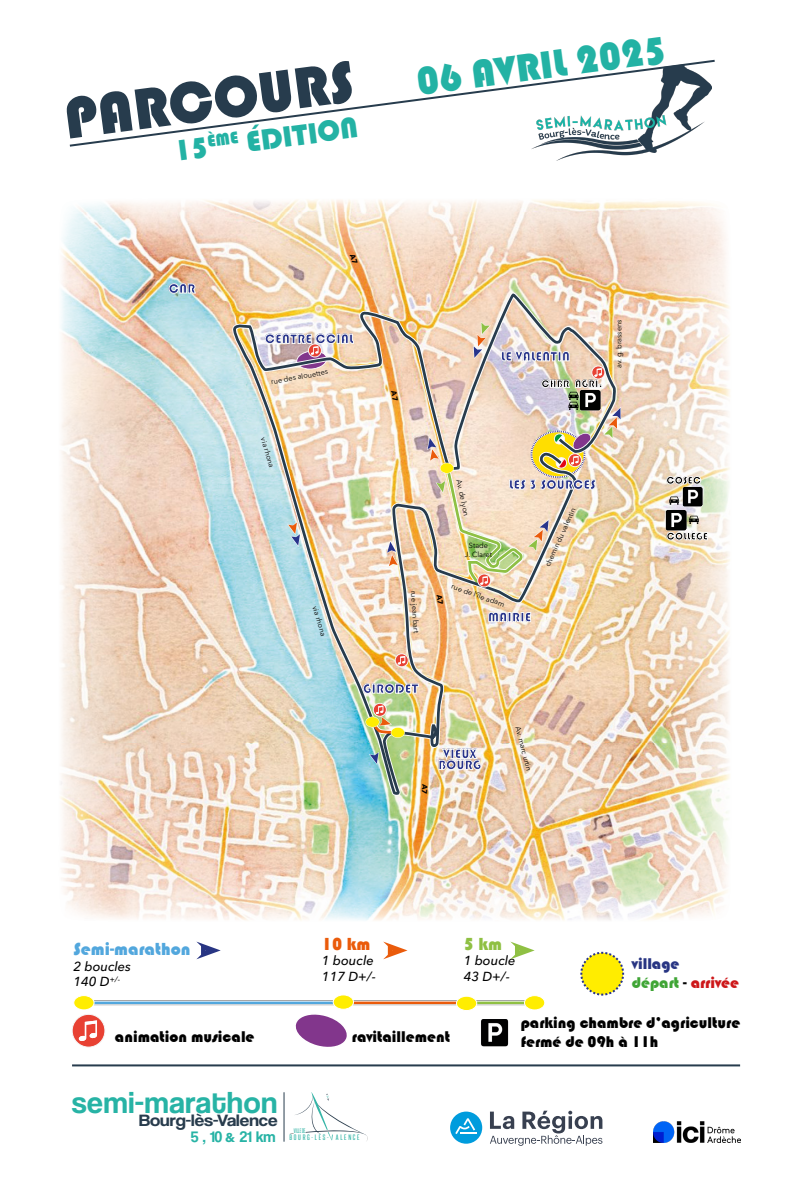
<style>
.page{position:relative;width:794px;height:1191px;background:#fff}
.page>*{position:absolute;margin:0;border:0;box-sizing:border-box;transform-origin:0 0}
.t1{font:60px "Bauhaus 93";color:#273c4d}
.t2{font:40px "Bauhaus 93";color:#23b2a4}
.t3{font:31.35px "Coolvetica Rg";letter-spacing:.025em;color:#27b3a5}
.t4{font:30px "Bauhaus 93";color:#23b2a4}
.t5{font:18px "Bauhaus 93";color:#52a7dd}
.t6{font:18px "Bauhaus 93";color:#ea5b0b}
.t7{font:18px "Bauhaus 93";color:#8fc043}
.t8{font:17.1px "Coolvetica Rg";color:#283c4d;scale:1.12 1}
.t9{font:16px/19.2px "Bauhaus 93";color:#000}
.t10{font:16px/19.2px "Bauhaus 93";color:#283583}
.t11{font:15.8px "Coolvetica Rg";letter-spacing:-.025em;color:#27b3a5}
.t12{font:13.8px/11.1px "Bauhaus 93";color:#28348b;text-align:center}
.t13{font:italic 500 13px/15.6px "Avenir Next Cyr";color:#000}
.t14{font:11.05px "Bauhaus 93";color:#000}
.t15{font:7.35px/8.8px "Avenir Next Cyr";color:#000;text-align:center}
.t16{font:6.7px "Steelfish";letter-spacing:.2em;color:#35b5a7;scale:1.25 1}
.t17{font:5.6px "Steelfish";color:#35b5a7}
.s1{color:#3fa535}
.s2{color:#000}
.s3{color:#cd1719}
.s4{font-family:"Avenir Next Cyr";font-weight:700;font-size:12.65px}
</style>
<div class="page">
<img style="left:61px;top:200px;width:669px;height:270px">
<img style="left:60px;top:470px;width:670px;height:451px">
<img style="left:666px;top:509px;width:20px;height:21px">
<img style="left:682px;top:486px;width:21px;height:21px">
<svg style="left:669px;top:496px;width:10px;height:9px"></svg>
<svg style="left:689px;top:516px;width:10px;height:8px"></svg>
<img style="left:229px;top:293px;width:386px;height:504px">
<svg style="left:362px;top:683px;width:57px;height:11px"></svg>
<svg style="left:438px;top:748px;width:44px;height:22px"></svg>
<svg style="left:488px;top:611px;width:43px;height:11px"></svg>
<svg style="left:168px;top:283px;width:28px;height:11px"></svg>
<svg style="left:666px;top:476px;width:35px;height:8px"></svg>
<svg style="left:666px;top:530px;width:42px;height:10px"></svg>
<svg style="left:264px;top:333px;width:90px;height:36px"></svg>
<div style="left:373px;top:703px;width:13px;height:13px;border:1px solid #f6f6f6;border-radius:50%"></div>
<svg style="left:395px;top:654px;width:13px;height:13px"></svg>
<div style="left:395px;top:653px;width:13px;height:14px;border:1px solid #f6f6f6;border-radius:50%"></div>
<svg style="left:397px;top:656px;width:8px;height:8px"></svg>
<svg style="left:386px;top:540px;width:12px;height:27px"></svg>
<svg style="left:287px;top:522px;width:13px;height:25px"></svg>
<svg style="left:369px;top:751px;width:10px;height:14px"></svg>
<svg style="left:365px;top:705px;width:40px;height:33px"></svg>
<hr style="left:72px;top:1064px;width:668px;height:2px;background:#273c4d">
<div style="left:81px;top:1000px;width:264px;height:5px;background:#cbd3d8"></div>
<div style="left:345px;top:1000px;width:126px;height:5px;background:#d9ccc4"></div>
<div style="left:471px;top:1000px;width:63px;height:5px;background:#d1d5c9"></div>
<hr style="left:81px;top:1000px;width:264px;height:4px;background:#a6a6a6">
<hr style="left:345px;top:1000px;width:126px;height:4px;background:#a6a6a6">
<hr style="left:471px;top:1000px;width:63px;height:4px;background:#a6a6a6">
<hr style="left:81px;top:1001px;width:264px;height:3px;background:#52a7dd">
<hr style="left:345px;top:1001px;width:126px;height:3px;background:#ea5b0b">
<hr style="left:471px;top:1001px;width:63px;height:3px;background:#8fc043">
<svg style="left:383px;top:941px;width:24px;height:18px"></svg>
<svg style="left:196px;top:941px;width:25px;height:18px"></svg>
<svg style="left:510px;top:941px;width:24px;height:18px"></svg>
<svg style="left:490px;top:1110px;width:112px;height:35px"></svg>
<div style="left:450px;top:1111px;width:32px;height:32px;background:#009cdd;border-radius:50%"></div>
<svg style="left:455px;top:1118px;width:21px;height:16px"></svg>
<img style="left:653px;top:1121px;width:87px;height:21px">
<svg style="left:295px;top:1014px;width:52px;height:33px"></svg>
<div style="left:72px;top:1014px;width:33px;height:33px;background:#e84133;border-radius:50%"></div>
<div style="left:72px;top:1014px;width:33px;height:33px;border:1px solid #f6f6f6;border-radius:50%"></div>
<svg style="left:78px;top:1020px;width:19px;height:21px"></svg>
<img style="left:531px;top:148px;width:129px;height:13px">
<hr style="left:284px;top:1092px;width:1px;height:49px;background:#283c4d">
<svg style="left:290px;top:1092px;width:78px;height:49px"></svg>
<img style="left:481px;top:1019px;width:27px;height:27px">
<div style="left:333px;top:995px;width:20px;height:14px;background:#ffed00;border-radius:50%"></div>
<div style="left:333px;top:994px;width:21px;height:15px;border:1px solid #fff;border-radius:50%"></div>
<div style="left:74px;top:995px;width:20px;height:15px;background:#ffed00;border-radius:50%"></div>
<div style="left:73px;top:995px;width:21px;height:15px;border:1px solid #fff;border-radius:50%"></div>
<div style="left:456px;top:996px;width:21px;height:14px;background:#ffed00;border-radius:50%"></div>
<div style="left:456px;top:996px;width:21px;height:14px;border:1px solid #fff;border-radius:50%"></div>
<div style="left:524px;top:995px;width:21px;height:15px;background:#ffed00;border-radius:50%"></div>
<div style="left:524px;top:995px;width:21px;height:15px;border:1px solid #fff;border-radius:50%"></div>
<svg style="left:69px;top:59px;width:646px;height:89px"></svg>
<svg style="left:580px;top:951px;width:45px;height:45px"></svg>
<svg style="left:391px;top:390px;width:7px;height:11px"></svg>
<img style="left:427px;top:322px;width:195px;height:282px">
<svg style="left:422px;top:783px;width:6px;height:10px"></svg>
<svg style="left:350px;top:253px;width:8px;height:11px"></svg>
<svg style="left:179px;top:131px;width:59px;height:17px"></svg>
<h1 class="t1" style="left:60px;top:84px;width:293px;rotate:-7deg">PARCOURS</h1>
<h3 class="t4" style="left:244px;top:125px;width:114px;rotate:-8deg">ÉDITION</h3>
<h2 class="t2" style="left:414px;top:61px;width:253px;rotate:-8deg">06 AVRIL 2025</h2>
<h3 class="t12" style="left:169px;top:283px;width:28px">CNR</h3>
<h3 class="t12" style="left:265px;top:333px;width:90px">CENTRE CCIAL</h3>
<p class="t15" style="left:270px;top:377px;width:59px;rotate:-10deg">rue des alouettes</p>
<p class="t15" style="left:268px;top:436px;width:32px;rotate:74deg">via rhona</p>
<p class="t15" style="left:319px;top:605px;width:32px;rotate:74deg">via rhona</p>
<h3 class="t12" style="left:501px;top:351px;width:71px">LE VALENTIN</h3>
<h3 class="t14" style="left:541px;top:377px;width:63px">CHBR AGRI.</h3>
<p class="t15" style="left:614px;top:368px;width:50px;rotate:-90deg">av. g. brassens</p>
<p class="t15" style="left:463px;top:479px;width:38px;rotate:78deg">Av. de lyon</p>
<p class="t15" style="left:465px;top:541px;width:29px">Stade<br>J. Claret</p>
<h3 class="t12" style="left:509px;top:479px;width:88px">LES 3 SOURCES</h3>
<p class="t15" style="left:543px;top:564px;width:65px;rotate:-66deg">chemin du valentin</p>
<p class="t15" style="left:418px;top:590px;width:44px;rotate:86deg">rue jean bart</p>
<p class="t15" style="left:453px;top:581px;width:57px;rotate:20deg">rue de l’île adam</p>
<h3 class="t12" style="left:488px;top:611px;width:45px">MAIRIE</h3>
<h3 class="t14" style="left:666px;top:474px;width:36px">COSEC</h3>
<h3 class="t14" style="left:666px;top:530px;width:43px">COLLÈGE</h3>
<h3 class="t12" style="left:363px;top:683px;width:57px">GIRODET</h3>
<h3 class="t12" style="left:438px;top:748px;width:45px">VIEUX<br>BOURG</h3>
<p class="t15" style="left:522px;top:725px;width:47px;rotate:76deg">Av. marc urtin</p>
<h3 class="t5" style="left:73px;top:939px;width:118px">Semi-marathon</h3>
<h3 class="t13" style="left:73px;top:958px;width:59px">2 boucles<br>140 D<sup>+/-</sup></h3>
<h3 class="t9" style="left:115px;top:1027px;width:141px">animation musicale</h3>
<h3 class="t6" style="left:322px;top:933px;width:50px">10 km</h3>
<h3 class="t13" style="left:322px;top:953px;width:56px">1 boucle<br>117 D+/-</h3>
<h3 class="t9" style="left:352px;top:1027px;width:100px">ravitaillement</h3>
<h3 class="t7" style="left:464px;top:933px;width:40px">5 km</h3>
<h3 class="t13" style="left:464px;top:953px;width:53px">1 boucle<br>43 D+/-</h3>
<h3 class="t10" style="left:632px;top:954px;width:109px">village<br><span class="s1">départ</span> <span class="s2">-</span> <span class="s3">arrivée</span></h3>
<h3 class="t9" style="left:521px;top:1013px;width:221px">parking chambre d’agriculture fermé de 09h à 11h</h3>
<h3 class="t3" style="left:72px;top:1084px;width:207px">semi-marathon</h3>
<h3 class="t11" style="left:191px;top:1127px;width:86px">5,10 <span class="s4">&amp;</span>21km</h3>
<h3 class="t8" style="left:139px;top:1110px;width:125px">Bourg-lès-Valence</h3>
<p class="t17" style="left:294px;top:1127px;width:13px">VILLE DE</p>
<p class="t16" style="left:289px;top:1132px;width:58px">BOURG-LES- ALENCE</p>
</div>
